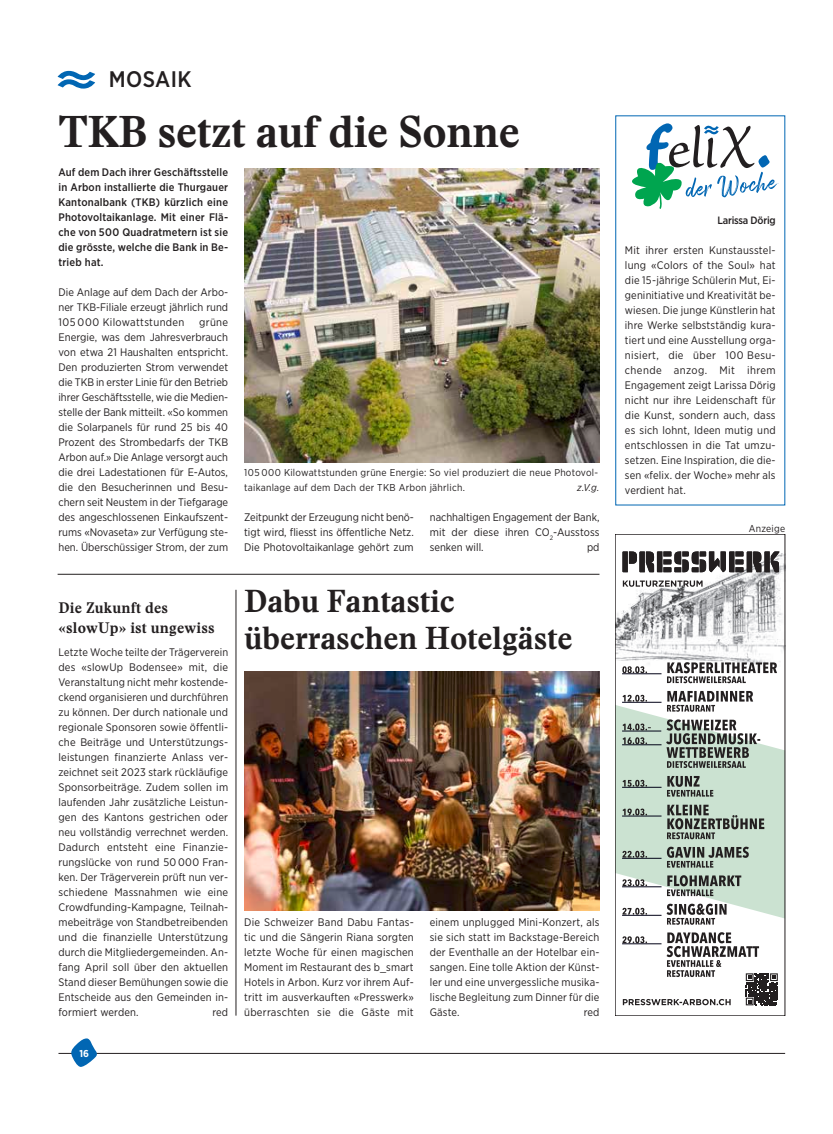
<style>
.page{position:relative;width:833px;height:1134px;background:#fff}
.page>*{position:absolute;margin:0;border:0;box-sizing:border-box;transform-origin:0 0}
.t1{font:700 43.75px "Stanley";letter-spacing:-.01em;color:#231f20}
.t2{font:700 31.25px/36.2px "Stanley";letter-spacing:-.005em;color:#231f20}
.t3{font:500 22.5px "Gotham Narrow";letter-spacing:.015em;color:#231f20}
.t4{font:700 15px/20px "Stanley";letter-spacing:.01em;color:#231f20}
.t5{font:11px/15px "Gotham Narrow";letter-spacing:.01em;color:#231f20;text-align:justify}
.t6{font:500 11px/15px "Gotham Narrow";letter-spacing:.015em;color:#231f20;text-align:justify}
.t7{font:500 10.62px "Gotham Narrow";letter-spacing:-.02em;color:#231f20}
.t8{font:10px/15px "Gotham Narrow";letter-spacing:.025em;color:#231f20}
.t9{font:italic 10px "Gotham Narrow";color:#231f20}
.t10{font:700 10px "Gotham Narrow";color:#fff}
</style>
<div class="page">
<svg style="left:58px;top:70px;width:37px;height:19px"></svg>
<hr style="left:58px;top:1053px;width:727px;height:1px;background:#231f20">
<svg style="left:70px;top:1038px;width:28px;height:29px"></svg>
<svg style="left:632px;top:123px;width:145px;height:86px"></svg>
<img style="left:244px;top:168px;width:355px;height:294px">
<hr style="left:58px;top:574px;width:541px;height:1px;background:#231f20">
<img style="left:244px;top:672px;width:355px;height:239px">
<hr style="left:236px;top:590px;width:1px;height:426px;background:#231f20">
<img style="left:617px;top:554px;width:166px;height:110px">
<svg style="left:622px;top:551px;width:157px;height:21px"></svg>
<svg style="left:623px;top:580px;width:79px;height:7px"></svg>
<svg style="left:745px;top:1005px;width:31px;height:1px"></svg>
<hr style="left:622px;top:673px;width:39px;height:1px;background:#000116">
<svg style="left:622px;top:666px;width:25px;height:7px"></svg>
<svg style="left:667px;top:662px;width:110px;height:21px"></svg>
<svg style="left:615px;top:691px;width:170px;height:234px"></svg>
<svg style="left:622px;top:932px;width:156px;height:73px"></svg>
<h3 class="t3" style="left:109px;top:65px;width:84px">MOSAIK</h3>
<h1 class="t1" style="left:58px;top:107px;width:463px">TKB setzt auf die Sonne</h1>
<p class="t6" style="left:58px;top:164px;width:171px">Auf dem Dach ihrer Geschäftsstelle in Arbon installierte die Thurgauer Kantonalbank (TKB) kürzlich eine Photovoltaikanlage. Mit einer Flä&shy;che von 500 Quadratmetern ist sie die grösste, welche die Bank in Be&shy;trieb hat.</p>
<p class="t5" style="left:58px;top:284px;width:171px">Die Anlage auf dem Dach der Arbo&shy;ner TKB-Filiale erzeugt jährlich rund 105 000 Kilowattstunden</p>
<p class="t5" style="left:58px;top:314px;width:171px;text-indent:141px">grüne Energie, was dem Jahresverbrauch von etwa 21 Haushalten entspricht.<br>Den produzierten Strom verwendet die TKB in erster Linie für den Betrieb ihrer Geschäftsstelle, wie die Medien&shy;stelle der Bank mitteilt. «So kommen die Solarpanels für rund 25 bis 40<br>Prozent des Strombedarfs der TKB Arbon auf.» Die Anlage versorgt auch die drei Ladestationen für E-Autos, die den Besucherinnen und Besu&shy;chern seit Neustem in der Tiefgarage des angeschlossenen Einkaufszent&shy;rums «Novaseta» zur Verfügung ste&shy;hen. Überschüssiger Strom, der zum</p>
<p class="t8" style="left:244px;top:465px;width:355px">105 000 Kilowattstunden grüne Energie: So viel produziert die neue Photovol&shy;taikanlage auf dem Dach der TKB Arbon jährlich.</p>
<p class="t9" style="left:577px;top:481px;width:24px">z.V.g.</p>
<p class="t5" style="left:244px;top:509px;width:171px">Zeitpunkt der Erzeugung nicht benö&shy;tigt wird, fliesst ins öffentliche Netz.<br>Die Photovoltaikanlage gehört zum</p>
<p class="t5" style="left:430px;top:509px;width:171px">nachhaltigen Engagement der Bank, mit der diese ihren CO<sub>2</sub>-Ausstoss senken will.</p>
<p class="t5" style="left:587px;top:539px;width:14px">pd</p>
<h3 class="t4" style="left:58px;top:598px;width:158px">Die Zukunft des «slowUp» ist ungewiss</h3>
<p class="t5" style="left:58px;top:644px;width:171px">Letzte Woche teilte der Trägerverein des «slowUp Bodensee» mit, die Veranstaltung nicht mehr kostende&shy;ckend organisieren und durchführen zu können. Der durch nationale und regionale Sponsoren sowie öffentli&shy;che Beiträge und Unterstützungs&shy;leistungen finanzierte Anlass ver&shy;zeichnet seit 2023 stark rückläufige Sponsorbeiträge. Zudem sollen im laufenden Jahr zusätzliche Leistun&shy;gen des Kantons gestrichen oder neu vollständig verrechnet werden.<br>Dadurch entsteht eine Finanzie&shy;rungslücke von rund 50 000 Fran&shy;ken. Der Trägerverein prüft nun ver&shy;schiedene Massnahmen wie eine Crowdfunding-Kampagne, Teilnah&shy;mebeiträge von Standbetreibenden und die finanzielle Unterstützung durch die Mitgliedergemeinden. An&shy;fang April soll über den aktuellen Stand dieser Bemühungen sowie die Entscheide aus den Gemeinden in&shy;formiert werden.</p>
<p class="t5" style="left:212px;top:1004px;width:17px">red</p>
<p class="t10" style="left:79px;top:1047px;width:11px">16</p>
<h2 class="t2" style="left:244px;top:583px;width:330px">Dabu Fantastic überraschen Hotelgäste</h2>
<p class="t5" style="left:244px;top:914px;width:171px">Die Schweizer Band Dabu Fantas&shy;tic und die Sängerin Riana sorgten letzte Woche für einen magischen Moment im Restaurant des b_smart Hotels in Arbon. Kurz vor ihrem Auf&shy;tritt im ausverkauften «Presswerk» überraschten sie die Gäste mit</p>
<p class="t5" style="left:430px;top:914px;width:171px">einem unplugged Mini-Konzert, als sie sich statt im Backstage-Bereich der Eventhalle an der Hotelbar ein&shy;sangen. Eine tolle Aktion der Künst&shy;ler und eine unvergessliche musika&shy;lische Begleitung zum Dinner für die Gäste.</p>
<p class="t5" style="left:583px;top:1004px;width:17px">red</p>
<p class="t7" style="left:717px;top:213px;width:60px">Larissa Dörig</p>
<p class="t5" style="left:625px;top:242px;width:152px">Mit ihrer ersten Kunstausstel&shy;lung «Colors of the Soul» hat die 15-jährige Schülerin Mut, Ei&shy;geninitiative und Kreativität be&shy;wiesen. Die junge Künstlerin hat ihre Werke selbstständig kura&shy;tiert und eine Ausstellung orga&shy;nisiert, die über 100 Besu&shy;chende anzog. Mit ihrem Engagement zeigt Larissa Dörig nicht nur ihre Leidenschaft für die Kunst, sondern auch, dass es sich lohnt, Ideen mutig und entschlossen in die Tat umzu&shy;setzen. Eine Inspiration, die die&shy;sen «felix. der Woche» mehr als verdient hat.</p>
<p class="t8" style="left:749px;top:520px;width:38px">Anzeige</p>
</div>
